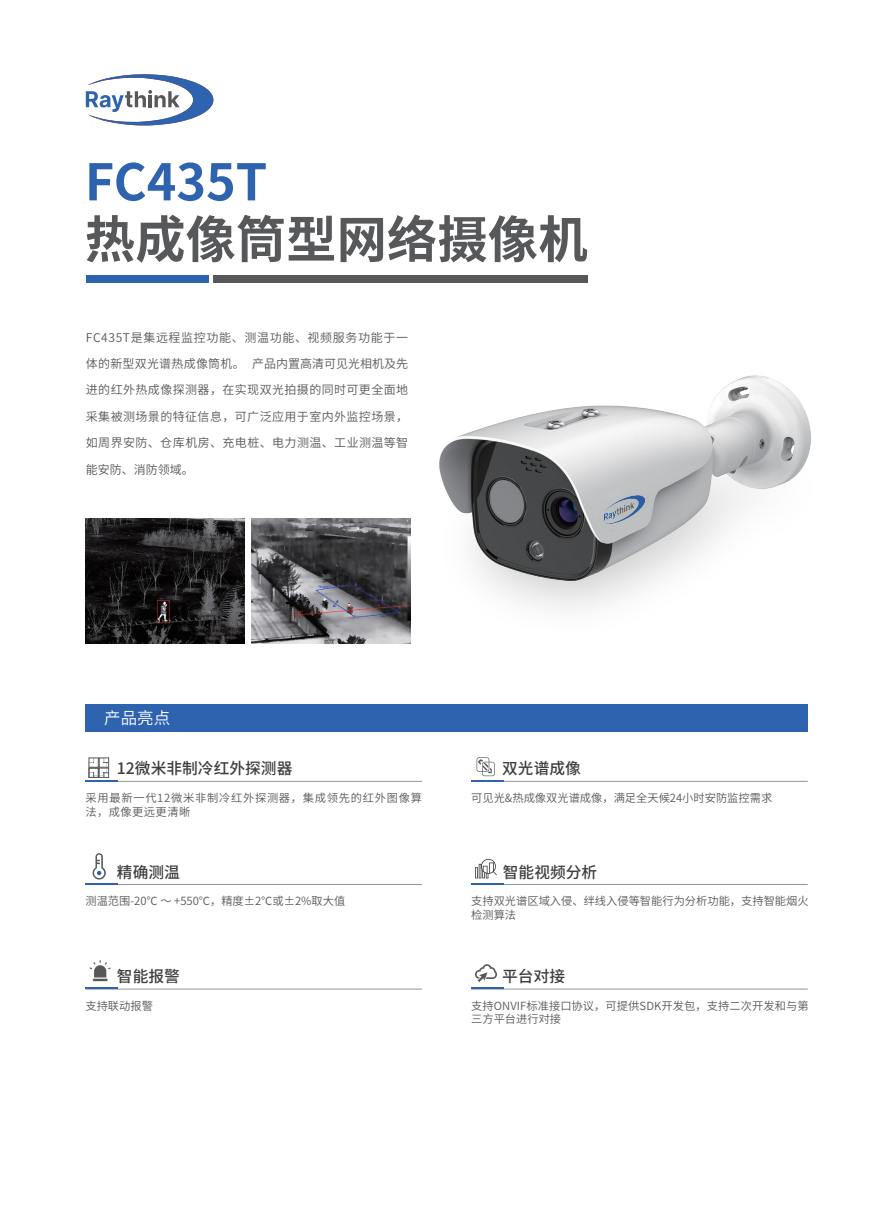
<style>
.page{position:relative;width:893px;height:1212px;background:#fff}
.page>*{position:absolute;margin:0;border:0;box-sizing:border-box;transform-origin:0 0}
.t1{font:700 50.4px "Source Han Sans CN";color:#57585a}
.t2{font:700 50.4px "Source Han Sans CN";color:#2d63af}
.t3{font:16.5px "Source Han Sans CN";color:#fff}
.t4{font:500 15.75px "Source Han Sans CN";color:#3e3e3f}
.t5{font:12px/26.4px "Source Han Sans CN";letter-spacing:.035em;color:#57585a}
.t6{font:11.25px/13.5px "Source Han Sans CN";color:#57585a}
.t7{font:11.25px/13.5px "Source Han Sans CN";letter-spacing:.065em;color:#57585a}
</style>
<div class="page">
<svg style="left:86px;top:74px;width:128px;height:52px"></svg>
<div style="left:87px;top:275px;width:122px;height:8px;background:#2d63af"></div>
<div style="left:213px;top:275px;width:375px;height:8px;background:#57585a"></div>
<img style="left:438px;top:376px;width:373px;height:205px">
<img style="left:605px;top:496px;width:39px;height:27px">
<div style="left:86px;top:704px;width:722px;height:27px;background:#2d63af"></div>
<hr style="left:85px;top:781px;width:337px;height:1px;background:#939598">
<hr style="left:85px;top:780px;width:33px;height:1px;background:#2d63af">
<hr style="left:85px;top:884px;width:337px;height:1px;background:#939598">
<hr style="left:85px;top:883px;width:33px;height:2px;background:#2d63af">
<hr style="left:85px;top:989px;width:337px;height:1px;background:#939598">
<hr style="left:85px;top:987px;width:33px;height:2px;background:#2d63af">
<hr style="left:471px;top:781px;width:337px;height:1px;background:#939598">
<hr style="left:471px;top:780px;width:33px;height:1px;background:#2d63af">
<hr style="left:471px;top:884px;width:337px;height:1px;background:#939598">
<hr style="left:471px;top:883px;width:33px;height:2px;background:#2d63af">
<hr style="left:471px;top:989px;width:337px;height:1px;background:#939598">
<hr style="left:471px;top:987px;width:33px;height:2px;background:#2d63af">
<svg style="left:477px;top:757px;width:18px;height:19px"></svg>
<svg style="left:475px;top:964px;width:22px;height:18px"></svg>
<svg style="left:90px;top:960px;width:21px;height:21px"></svg>
<svg style="left:475px;top:859px;width:22px;height:19px"></svg>
<svg style="left:93px;top:853px;width:13px;height:26px"></svg>
<div style="left:99px;top:768px;width:10px;height:10px;border:1px solid #57585a"></div>
<div style="left:89px;top:768px;width:10px;height:10px;border:1px solid #57585a"></div>
<svg style="left:89px;top:758px;width:20px;height:19px"></svg>
<img style="left:86px;top:519px;width:159px;height:125px">
<img style="left:252px;top:519px;width:159px;height:125px">
<h1 class="t2" style="left:85px;top:153px;width:184px">FC435T</h1>
<h1 class="t1" style="left:85px;top:211px;width:505px">热成像筒型网络摄像机</h1>
<p class="t5" style="left:86px;top:324px;width:324px">FC435T是集远程监控功能、测温功能、视频服务功能于一体的新型双光谱热成像筒机。 产品内置高清可见光相机及先</p>
<p class="t5" style="left:86px;top:377px;width:324px">进的红外热成像探测器，在实现双光拍摄的同时可更全面地采集被测场景的特征信息，可广泛应用于室内外监控场景，</p>
<p class="t5" style="left:86px;top:430px;width:324px">如周界安防、仓库机房、充电桩、电力测温、工业测温等智</p>
<p class="t5" style="left:86px;top:456px;width:109px">能安防、消防领域。</p>
<h2 class="t3" style="left:104px;top:708px;width:67px">产品亮点</h2>
<h3 class="t4" style="left:117px;top:760px;width:177px">12微米非制冷红外探测器</h3>
<p class="t7" style="left:85px;top:791px;width:338px">采用最新一代12微米非制冷红外探测器，集成领先的红外图像算法，成像更远更清晰</p>
<h3 class="t4" style="left:117px;top:863px;width:64px">精确测温</h3>
<p class="t6" style="left:85px;top:895px;width:261px">测温范围-20℃ ～ +550℃，精度±2℃或±2%取大值</p>
<h3 class="t4" style="left:117px;top:967px;width:64px">智能报警</h3>
<p class="t6" style="left:85px;top:999px;width:69px">支持联动报警</p>
<h3 class="t4" style="left:502px;top:760px;width:80px">双光谱成像</h3>
<p class="t6" style="left:471px;top:791px;width:303px">可见光&amp;热成像双光谱成像，满足全天候24小时安防监控需求</p>
<h3 class="t4" style="left:503px;top:863px;width:96px">智能视频分析</h3>
<p class="t6" style="left:471px;top:895px;width:339px">支持双光谱区域入侵、绊线入侵等智能行为分析功能，支持智能烟火检测算法</p>
<h3 class="t4" style="left:502px;top:967px;width:64px">平台对接</h3>
<p class="t6" style="left:471px;top:999px;width:339px">支持ONVIF标准接口协议，可提供SDK开发包，支持二次开发和与第三方平台进行对接</p>
</div>
